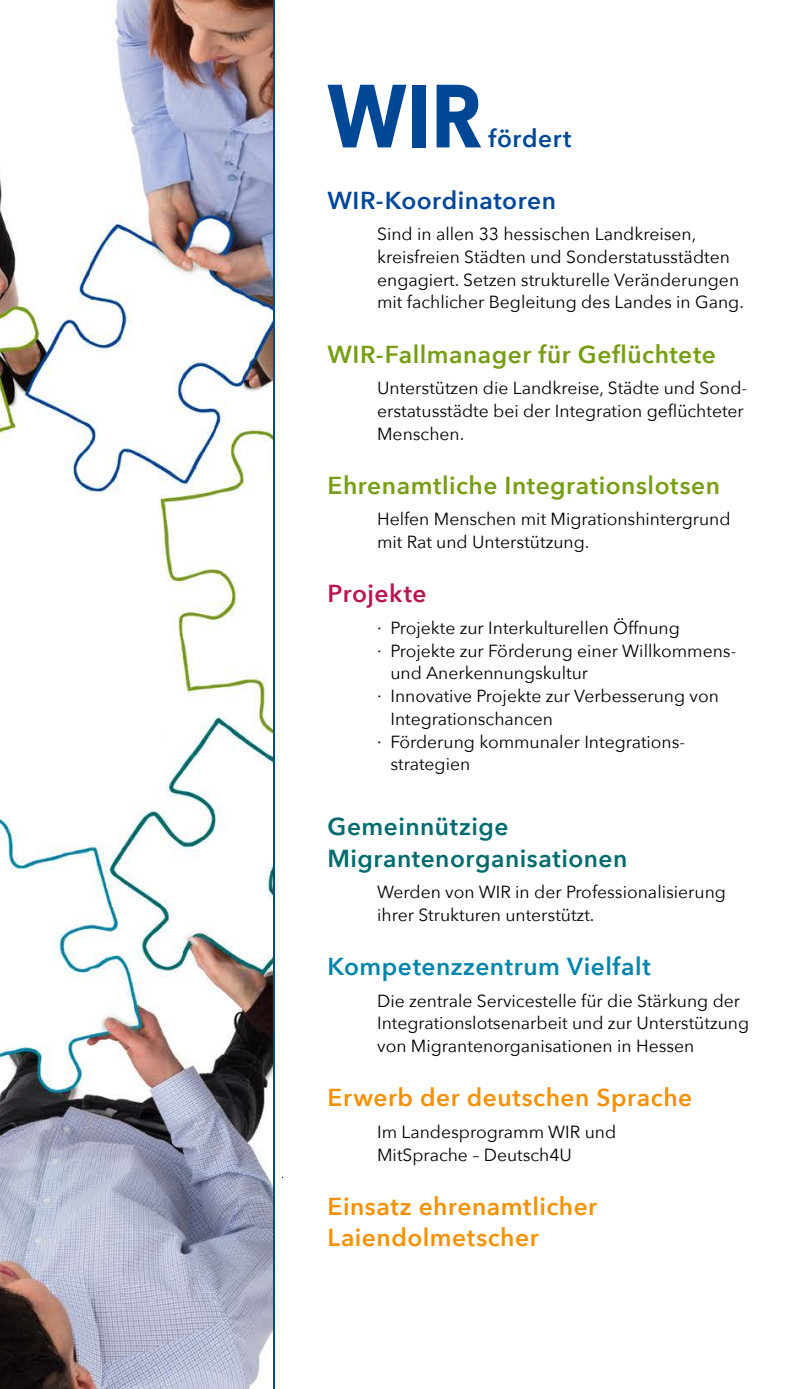
<style>
.page{position:relative;width:794px;height:1389px;background:#fff}
.page>*{position:absolute;margin:0;border:0;box-sizing:border-box;transform-origin:0 0}
.t1{font:700 88.55px "Avenir Next";color:#004896;scale:.87 1}
.t2{font:600 24.5px/31.5px "Avenir Next";letter-spacing:.02em;color:#f39100}
.t3{font:600 24.5px "Avenir Next";letter-spacing:.02em;color:#779d15}
.t4{font:600 24.5px/31.5px "Avenir Next";letter-spacing:.02em;color:#006b6d}
.t5{font:600 24.5px "Avenir Next";letter-spacing:.02em;color:#0084ab}
.t6{font:600 24.5px "Avenir Next";letter-spacing:.02em;color:#004699}
.t7{font:600 24.5px "Avenir Next";letter-spacing:.02em;color:#b71652}
.t8{font:600 24.5px "Avenir Next";letter-spacing:.025em;color:#004896}
.t9{font:17.5px/22.8px "Avenir Next";color:#000}
</style>
<div class="page">
<img style="left:0;top:0;width:273px;height:1389px">
<hr style="left:269px;top:0;width:2px;height:1389px;background:#004699">
<hr style="left:273px;top:0;width:2px;height:1389px;background:#004699">
<h1 class="t1" style="left:327px;top:40px;width:179px">WIR</h1>
<h2 class="t8" style="left:488px;top:118px;width:84px">fördert</h2>
<h2 class="t6" style="left:327px;top:179px;width:230px">WIR-Koordinatoren</h2>
<p class="t9" style="left:377px;top:222px;width:368px">Sind in allen 33 hessischen Landkreisen, kreisfreien Städten und Sonderstatusstädten engagiert. Setzen strukturelle Veränderungen mit fachlicher Begleitung des Landes in Gang.</p>
<h2 class="t3" style="left:327px;top:333px;width:390px">WIR-Fallmanager für Geflüchtete</h2>
<p class="t9" style="left:377px;top:376px;width:371px">Unterstützen die Landkreise, Städte und Sond&shy;erstatusstädte bei der Integration geflüchteter<br>Menschen.</p>
<h2 class="t3" style="left:327px;top:464px;width:394px">Ehrenamtliche Integrationslotsen</h2>
<p class="t9" style="left:377px;top:507px;width:355px">Helfen Menschen mit Migrationshintergrund mit Rat und Unterstützung.</p>
<h2 class="t7" style="left:327px;top:573px;width:101px">Projekte</h2>
<p class="t9" style="left:377px;top:616px;width:304px">· Projekte zur Interkulturellen Öffnung</p>
<p class="t9" style="left:377px;top:638px;width:361px">· Projekte zur Förderung einer Willkommens-</p>
<p class="t9" style="left:390px;top:661px;width:199px">und Anerkennungskultur</p>
<p class="t9" style="left:377px;top:684px;width:343px">· Innovative Projekte zur Verbesserung von</p>
<p class="t9" style="left:390px;top:707px;width:164px">Integrationschancen</p>
<p class="t9" style="left:377px;top:729px;width:309px">· Förderung kommunaler Integrations-</p>
<p class="t9" style="left:390px;top:752px;width:81px">strategien</p>
<h2 class="t4" style="left:327px;top:810px;width:301px">Gemeinnützige<br>Migrantenorganisationen</h2>
<p class="t9" style="left:377px;top:880px;width:350px">Werden von WIR in der Professionalisierung ihrer Strukturen unterstützt.</p>
<h2 class="t5" style="left:327px;top:946px;width:325px">Kompetenzzentrum Vielfalt</h2>
<p class="t9" style="left:377px;top:988px;width:373px">Die zentrale Servicestelle für die Stärkung der<br>Integrationslotsenarbeit und zur Unterstützung von Migrantenorganisationen in Hessen</p>
<h2 class="t2" style="left:327px;top:1082px;width:366px">Erwerb der deutschen Sprache</h2>
<p class="t9" style="left:377px;top:1120px;width:240px">Im Landesprogramm WIR und<br>MitSprache – Deutsch4U</p>
<h2 class="t2" style="left:327px;top:1190px;width:271px">Einsatz ehrenamtlicher<br>Laiendolmetscher</h2>
</div>
